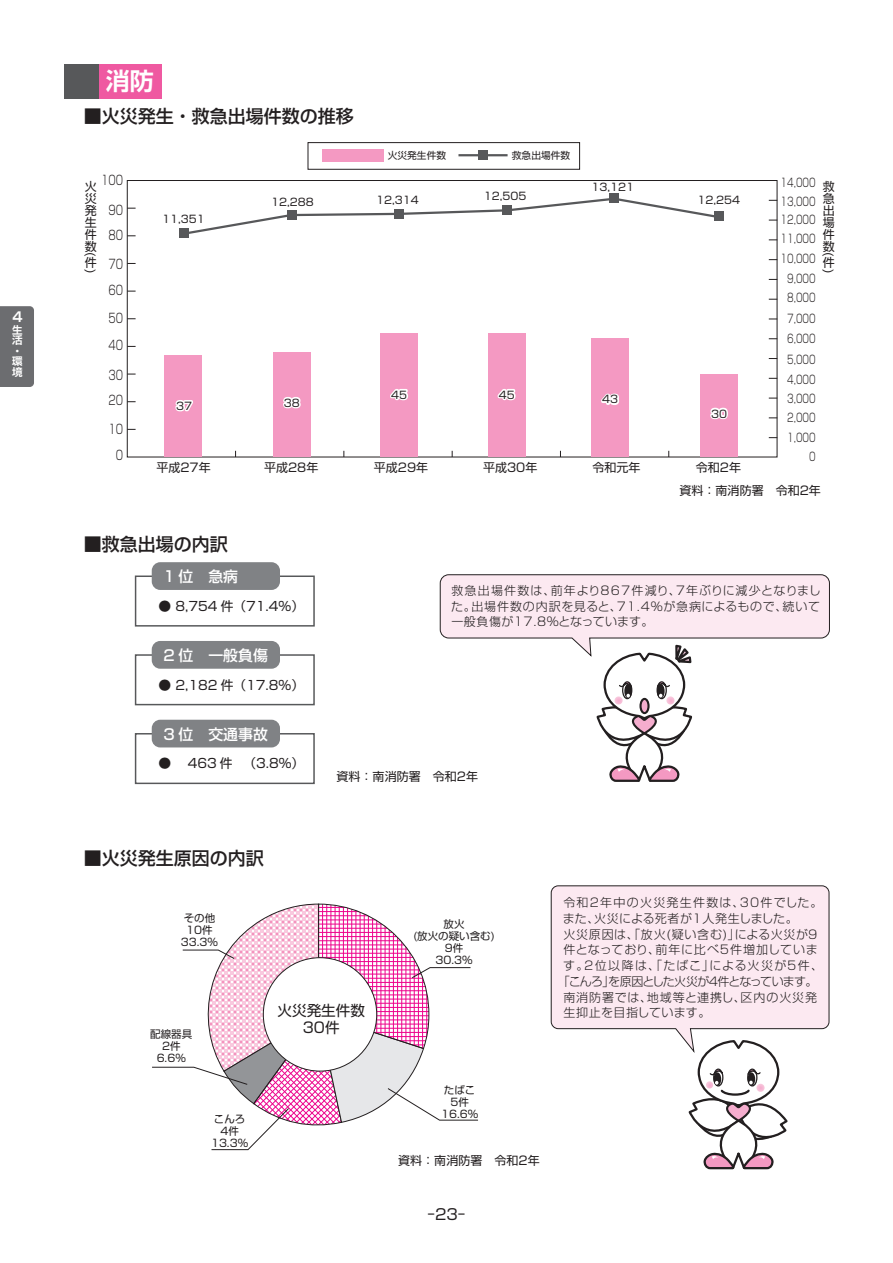
<style>
.page{position:relative;width:893px;height:1263px;background:#fff}
.page>*{position:absolute;margin:0;border:0;box-sizing:border-box;transform-origin:0 0}
.t1{font:700 24px "Shin Go Pro De";color:#fff}
.t2{font:500 18px "Shin Go Pro";color:#231f20}
.t3{font:15px "Shin Go Pro";color:#231f20}
.t4{font:500 14.85px "Shin Go Pro";color:#fff}
.t5{font:14.55px/17.5px "Shin Go Pro";color:#231f20;text-align:center}
.t6{font:700 13.5px "Shin Go Pro De";color:#fff}
.t7{font:300 12.9px "Shin Go Pro";color:#231f20;scale:.75 1}
.t8{font:12.75px "Shin Go Pro";color:#231f20}
.t9{font:300 12px/15.8px "Shin Go Pro";letter-spacing:.05em;color:#231f20}
.t10{font:12px/12px "Shin Go Pro";letter-spacing:.005em;color:#231f20;text-align:justify}
.t11{font:300 12px/15.8px "Shin Go Pro";letter-spacing:.03em;color:#231f20}
.t12{font:300 12px "Shin Go Pro";letter-spacing:-.05em;color:#231f20}
.t13{font:300 12px "Shin Go Pro";letter-spacing:.075em;color:#231f20}
.t14{font:300 12px "Shin Go Pro";letter-spacing:-.08em;color:#231f20}
.t15{font:300 12px "Shin Go Pro";letter-spacing:.1em;color:#231f20}
.t16{font:300 12px "Shin Go Pro";letter-spacing:.005em;color:#231f20}
.t17{font:300 12px "Shin Go Pro";color:#231f20}
.t18{font:300 11.7px/19.4px "Shin Go Pro";color:#231f20;text-align:center;scale:.74 1}
.t19{font:10.5px/12px "Shin Go Pro";color:#231f20;text-align:center}
.t20{font:700 10.5px/10.5px "Shin Go Pro De";color:#fff}
.t21{font:9.75px "Shin Go Pro";color:#231f20}
</style>
<div class="page">
<div style="left:380px;top:333px;width:38px;height:124px;background:#f499c2"></div>
<div style="left:273px;top:352px;width:37px;height:105px;background:#f499c2"></div>
<div style="left:165px;top:355px;width:37px;height:102px;background:#f499c2"></div>
<div style="left:488px;top:333px;width:37px;height:124px;background:#f499c2"></div>
<div style="left:591px;top:338px;width:38px;height:119px;background:#f499c2"></div>
<div style="left:700px;top:374px;width:37px;height:83px;background:#f499c2"></div>
<div style="left:98px;top:64px;width:63px;height:34px;background:#ef59a1"></div>
<div style="left:64px;top:64px;width:34px;height:34px;background:#57585a"></div>
<div style="left:135px;top:575px;width:180px;height:52px;border:1px solid #57585a"></div>
<div style="left:135px;top:654px;width:180px;height:51px;border:1px solid #57585a"></div>
<div style="left:135px;top:733px;width:180px;height:51px;border:1px solid #57585a"></div>
<div style="left:152px;top:562px;width:128px;height:28px;background:#808285;border-radius:9px"></div>
<div style="left:152px;top:641px;width:128px;height:28px;background:#808285;border-radius:9px"></div>
<div style="left:152px;top:720px;width:128px;height:27px;background:#808285;border-radius:9px"></div>
<svg style="left:175px;top:400px;width:18px;height:12px"></svg>
<svg style="left:283px;top:397px;width:18px;height:12px"></svg>
<svg style="left:390px;top:389px;width:18px;height:12px"></svg>
<div style="left:322px;top:149px;width:62px;height:12px;background:#f499c2"></div>
<hr style="left:458px;top:154px;width:50px;height:2px;background:#57585a">
<div style="left:478px;top:150px;width:10px;height:10px;background:#57585a"></div>
<div style="left:308px;top:142px;width:272px;height:27px;border:1px solid #231f20"></div>
<svg style="left:551px;top:885px;width:278px;height:159px;background:#f8e7ee"></svg>
<svg style="left:440px;top:574px;width:390px;height:208px"></svg>
<svg style="left:687px;top:1039px;width:103px;height:131px"></svg>
<div style="left:179px;top:228px;width:10px;height:10px;background:#57585a"></div>
<svg style="left:497px;top:389px;width:19px;height:12px"></svg>
<svg style="left:601px;top:393px;width:18px;height:12px"></svg>
<svg style="left:710px;top:407px;width:18px;height:13px"></svg>
<svg style="left:161px;top:180px;width:582px;height:54px"></svg>
<svg style="left:152px;top:904px;width:326px;height:246px"></svg>
<div style="left:0;top:306px;width:34px;height:81px;background:#6c6d70"></div>
<p class="t6" style="left:12px;top:305px;width:12px">4</p>
<p class="t20" style="left:12px;top:323px;width:12px">生活</p>
<p class="t20" style="left:12px;top:344px;width:8px">・</p>
<p class="t20" style="left:12px;top:355px;width:12px">環境</p>
<p class="t1" style="left:106px;top:62px;width:49px">消防</p>
<p class="t2" style="left:84px;top:101px;width:272px">■火災発生・救急出場件数の推移</p>
<p class="t7" style="left:101px;top:169px;width:31px">100</p>
<p class="t7" style="left:108px;top:199px;width:21px">90</p>
<p class="t10" style="left:85px;top:179px;width:13px">火災発生件数</p>
<p class="t10" style="left:98px;top:252px;width:6px;rotate:90deg">)</p>
<p class="t10" style="left:85px;top:255px;width:13px">件</p>
<p class="t10" style="left:98px;top:269px;width:6px;rotate:90deg">(</p>
<p class="t7" style="left:108px;top:224px;width:21px">80</p>
<p class="t7" style="left:108px;top:254px;width:21px">70</p>
<p class="t7" style="left:108px;top:279px;width:21px">60</p>
<p class="t7" style="left:108px;top:307px;width:21px">50</p>
<p class="t7" style="left:108px;top:334px;width:21px">40</p>
<p class="t7" style="left:108px;top:364px;width:21px">30</p>
<p class="t7" style="left:108px;top:389px;width:21px">20</p>
<p class="t7" style="left:108px;top:418px;width:21px">10</p>
<p class="t7" style="left:116px;top:444px;width:11px">0</p>
<p class="t19" style="left:162px;top:212px;width:44px">11,351</p>
<p class="t19" style="left:176px;top:399px;width:17px">37</p>
<p class="t10" style="left:156px;top:460px;width:56px">平成27年</p>
<p class="t2" style="left:84px;top:529px;width:146px">■救急出場の内訳</p>
<p class="t4" style="left:164px;top:564px;width:76px">1 位　急病</p>
<p class="t19" style="left:271px;top:194px;width:44px">12,288</p>
<p class="t19" style="left:284px;top:395px;width:17px">38</p>
<p class="t10" style="left:264px;top:460px;width:56px">平成28年</p>
<p class="t21" style="left:388px;top:147px;width:60px">火災発生件数</p>
<p class="t21" style="left:512px;top:147px;width:60px">救急出場件数</p>
<p class="t19" style="left:376px;top:193px;width:44px">12,314</p>
<p class="t19" style="left:484px;top:189px;width:44px">12,505</p>
<p class="t19" style="left:591px;top:180px;width:44px">13,121</p>
<p class="t19" style="left:391px;top:387px;width:17px">45</p>
<p class="t10" style="left:374px;top:460px;width:56px">平成29年</p>
<p class="t19" style="left:499px;top:387px;width:17px">45</p>
<p class="t10" style="left:483px;top:460px;width:56px">平成30年</p>
<p class="t19" style="left:602px;top:392px;width:17px">43</p>
<p class="t10" style="left:592px;top:460px;width:50px">令和元年</p>
<p class="t19" style="left:697px;top:193px;width:44px">12,254</p>
<p class="t19" style="left:711px;top:406px;width:17px">30</p>
<p class="t10" style="left:696px;top:460px;width:47px">令和2年</p>
<p class="t18" style="left:781px;top:172px;width:49px">14,000</p>
<p class="t18" style="left:781px;top:209px;width:49px">12,000<br>11,000<br>10,000<br>9,000<br>8,000</p>
<p class="t18" style="left:787px;top:307px;width:40px;line-height:20.7px;text-align:justify">7,000<br>6,000<br>5,000</p>
<p class="t18" style="left:787px;top:368px;width:40px;text-align:right">4,000<br>3,000<br>2,000<br>1,000<br>0</p>
<p class="t10" style="left:823px;top:179px;width:13px">救急出場件数</p>
<p class="t10" style="left:836px;top:252px;width:6px;rotate:90deg">)</p>
<p class="t10" style="left:823px;top:255px;width:13px">件</p>
<p class="t10" style="left:836px;top:269px;width:6px;rotate:90deg">(</p>
<p class="t18" style="left:781px;top:190px;width:49px">13,000</p>
<p class="t10" style="left:679px;top:483px;width:143px">資料：南消防署　令和2年</p>
<p class="t9" style="left:551px;top:581px;width:271px">前年より867件減り７、年ぶりに減少となりまし</p>
<p class="t15" style="left:451px;top:580px;width:106px">救急出場件数は、</p>
<p class="t8" style="left:158px;top:596px;width:147px">● 8,754 件)71.4%(</p>
<p class="t4" style="left:164px;top:643px;width:106px">2 位　一般負傷</p>
<p class="t8" style="left:158px;top:674px;width:147px">● 2,182 件)17.8%(</p>
<p class="t4" style="left:164px;top:722px;width:106px">3 位　交通事故</p>
<p class="t8" style="left:243px;top:753px;width:62px">)3.8%(</p>
<p class="t8" style="left:188px;top:753px;width:46px">463 件</p>
<p class="t8" style="left:158px;top:753px;width:14px">●</p>
<p class="t2" style="left:84px;top:843px;width:182px">■火災発生原因の内訳</p>
<p class="t19" style="left:181px;top:911px;width:39px">その他<br>10件<br>33.3%</p>
<p class="t9" style="left:617px;top:597px;width:172px">71.4％が急病によるもので、</p>
<p class="t13" style="left:471px;top:596px;width:152px">出場件数の内訳を見ると、</p>
<p class="t9" style="left:782px;top:597px;width:39px">続いて</p>
<p class="t11" style="left:451px;top:597px;width:204px">た。<br>一般負傷が17.8％となっています。</p>
<p class="t10" style="left:337px;top:769px;width:143px">資料：南消防署　令和2年</p>
<p class="t19" style="left:413px;top:917px;width:83px">放火<br>(放火の疑い含む(<br>9件<br>30.3%</p>
<p class="t9" style="left:594px;top:893px;width:205px;text-indent:-31px">令和2年中の火災発生件数は、<br>火災による死者が1人発生しました。</p>
<p class="t9" style="left:740px;top:893px;width:84px">30件でした。</p>
<p class="t9" style="left:563px;top:909px;width:38px">また、</p>
<p class="t9" style="left:655px;top:925px;width:164px;text-indent:-92px">火災原因は、「放火(疑い含む)」<br>前年に比べ５件増加していま</p>
<p class="t17" style="left:735px;top:924px;width:86px">による火災が９</p>
<p class="t16" style="left:563px;top:940px;width:98px">件となっており、</p>
<p class="t9" style="left:563px;top:956px;width:152px">す ２。位以降は、「たばこ」</p>
<p class="t9" style="left:709px;top:956px;width:115px">による火災が５件、</p>
<p class="t12" style="left:558px;top:971px;width:153px">「こんろを原因とした火災が</p>
<p class="t9" style="left:602px;top:972px;width:13px">」</p>
<p class="t14" style="left:717px;top:971px;width:102px">件となっています。</p>
<p class="t9" style="left:707px;top:972px;width:13px">４</p>
<p class="t19" style="left:150px;top:1026px;width:43px">配線器具<br>2件<br>6.6%</p>
<p class="t19" style="left:211px;top:1112px;width:39px">こんろ<br>4件<br>13.3%</p>
<p class="t5" style="left:277px;top:1000px;width:89px">火災発生件数<br>30件</p>
<p class="t9" style="left:647px;top:988px;width:100px">地域等と連携し、</p>
<p class="t9" style="left:741px;top:988px;width:78px">区内の火災発</p>
<p class="t9" style="left:563px;top:988px;width:149px">南消防署では、<br>生抑止を目指しています。</p>
<p class="t19" style="left:441px;top:1083px;width:39px">たばこ<br>5件<br>16.6%</p>
<p class="t10" style="left:398px;top:1153px;width:143px">資料：南消防署　令和2年</p>
<p class="t3" style="left:428px;top:1202px;width:39px">-23-</p>
</div>
